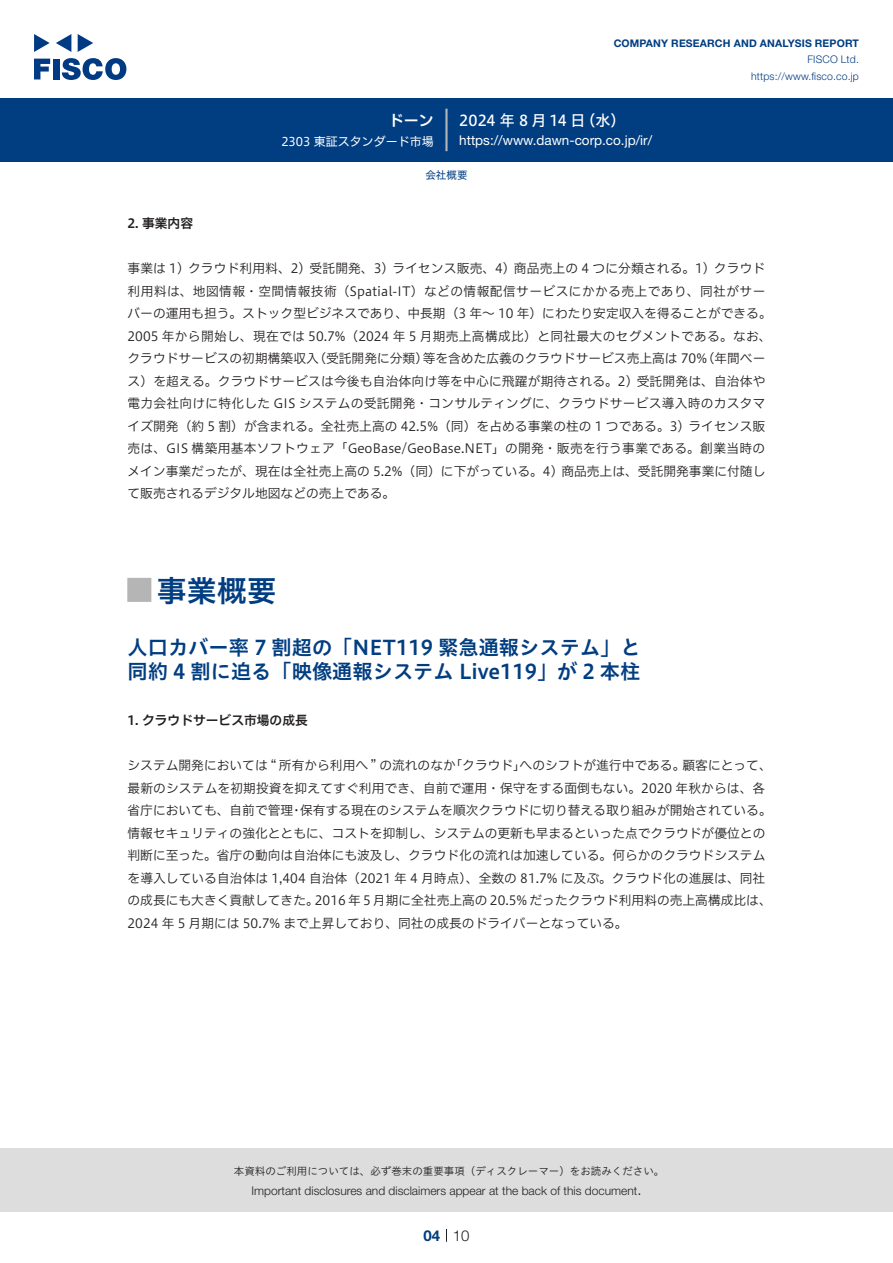
<style>
.page{position:relative;width:893px;height:1263px;background:#fff}
.page>*{position:absolute;margin:0;border:0;box-sizing:border-box;transform-origin:0 0}
.t1{font:30px "Hiragino UD Sans Std N W6";color:#003d81}
.t2{font:24px "Hiragino UD Sans Std N W6";color:#b5b5b6}
.中タイトル{font:20.25px/24px "Hiragino UD Sans Std W6";color:#003d81}
.t3{font:15px "Hiragino UD Sans F Std N W5";letter-spacing:-.005em;color:#fff}
.t4{font:300 15px "Helvetica Neue LT Std";color:#231f20}
.t5{font:15px "Hiragino UD Sans F Std N W6";color:#fff}
.t6{font:700 15px "Helvetica Neue LT Std";color:#003d81}
.t7{font:13.5px "Helvetica Neue LT Std";color:#fff}
.本文{font:12.75px/22.5px "Hiragino UD Sans F Std N W3";color:#231f20}
.本文-2{font:12.75px "Hiragino UD Sans F Std N W3";letter-spacing:.03em;color:#231f20}
.本文-3{font:12.75px "Hiragino UD Sans F Std N W3";letter-spacing:.025em;color:#231f20}
.小タイトル{font:12.75px "Hiragino UD Sans F Std N W6";color:#231f20}
.t8{font:300 12px "Helvetica Neue LT Std";color:#231f20}
.t9{font:12px "Hiragino UD Sans F Std N W4";color:#fff}
.t10{font:10.5px "Hiragino UD Sans Std W3";color:#231f20}
.t11{font:700 10.5px "Helvetica Neue LT Std";letter-spacing:.015em;color:#003d81}
.t12{font:300 10.5px/16.5px "Helvetica Neue LT Std";letter-spacing:.015em;color:#003d81;text-align:right}
.ヘッダー{font:10.5px "Hiragino UD Sans F Std N W4";color:#003d81}
</style>
<div class="page">
<div style="left:0;top:1148px;width:893px;height:64px;background:#ddd"></div>
<svg style="left:34px;top:59px;width:16px;height:20px"></svg>
<div style="left:53px;top:59px;width:6px;height:20px;background:#003a83"></div>
<svg style="left:62px;top:58px;width:64px;height:22px"></svg>
<svg style="left:34px;top:34px;width:16px;height:18px"></svg>
<svg style="left:78px;top:34px;width:15px;height:18px"></svg>
<svg style="left:56px;top:34px;width:15px;height:18px"></svg>
<div style="left:0;top:98px;width:893px;height:64px;background:#003d81"></div>
<hr style="left:445px;top:109px;width:3px;height:42px;background:#b5b5b6">
<svg style="left:446px;top:1229px;width:1px;height:13px"></svg>
<p class="t5" style="left:389px;top:109px;width:46px">ドーン</p>
<p class="t9" style="left:281px;top:132px;width:154px">2303 東証スタンダード市場</p>
<p class="t11" style="left:614px;top:37px;width:247px">COMPANY RESEARCH AND ANALYSIS REPORT</p>
<p class="t12" style="left:751px;top:51px;width:109px">FISCO Ltd. https://www.fisco.co j p.</p>
<p class="t3" style="left:581px;top:109px;width:46px">（水(</p>
<p class="t3" style="left:459px;top:109px;width:128px">2024 年 8 月 14 日</p>
<p class="t7" style="left:459px;top:132px;width:194px">https://www.dawn-corp. c o j p. /i r/</p>
<p class="ヘッダー" style="left:425px;top:167px;width:43px">会社概要</p>
<p class="小タイトル" style="left:128px;top:214px;width:67px">2. 事業内容</p>
<p class="本文" style="left:128px;top:256px;width:639px">事業は 1) クラウド利用料、2) 受託開発、3) ライセンス販売、4) 商品売上の 4 つに分類される。1) クラウド</p>
<p class="本文-2" style="left:128px;top:281px;width:639px">利用料は、地図情報・空間情報技術（Spatial-IT）などの情報配信サービスにかかる売上であり、同社がサー</p>
<p class="本文" style="left:128px;top:301px;width:646px">バーの運用も担う。ストック型ビジネスであり、中長期（3 年～ 10 年）にわたり安定収入を得ることができる。</p>
<p class="本文-3" style="left:128px;top:326px;width:646px">2005 年から開始し、現在では 50.7%（2024 年 5 月期売上高構成比）と同社最大のセグメントである。なお、</p>
<p class="本文" style="left:702px;top:346px;width:65px">（年間ベー</p>
<p class="本文" style="left:128px;top:346px;width:639px">クラウドサービスの初期構築収入<br>ス）を超える。クラウドサービスは今後も自治体向け等を中心に飛躍が期待される。2) 受託開発は、自治体や電力会社向けに特化した GIS システムの受託開発・コンサルティングに、クラウドサービス導入時のカスタマイズ開発（約 5 割）が含まれる。全社売上高の 42.5%（同）を占める事業の柱の 1 つである。3) ライセンス販売は、GIS 構築用基本ソフトウェア「GeoBase/GeoBase.NET」の開発・販売を行う事業である。創業当時のメイン事業だったが、現在は全社売上高の 5.2%（同）に下がっている。4) 商品売上は、受託開発事業に付随して販売されるデジタル地図などの売上である。</p>
<p class="本文" style="left:423px;top:346px;width:286px">等を含めた広義のクラウドサービス売上高は 70%</p>
<p class="本文" style="left:313px;top:346px;width:116px">（受託開発に分類）</p>
<p class="t1" style="left:157px;top:567px;width:121px">事業概要</p>
<p class="t2" style="left:128px;top:572px;width:25px">█</p>
<p class="中タイトル" style="left:128px;top:635px;width:515px">人口カバー率 7 割超の「NET119 緊急通報システム」と同約 4 割に迫る「映像通報システム Live119」が 2 本柱</p>
<p class="小タイトル" style="left:128px;top:711px;width:182px">1. クラウドサービス市場の成長</p>
<p class="本文" style="left:520px;top:754px;width:167px">へのシフトが進行中である。</p>
<p class="本文" style="left:128px;top:754px;width:330px">システム開発においては “ 所有から利用へ ” の流れのなか</p>
<p class="本文" style="left:128px;top:776px;width:639px">最新のシステムを初期投資を抑えてすぐ利用でき、自前で運用・保守をする面倒もない。2020 年秋からは、各</p>
<p class="本文" style="left:300px;top:799px;width:473px">保有する現在のシステムを順次クラウドに切り替える取り組みが開始されている。</p>
<p class="本文" style="left:449px;top:754px;width:78px">「クラウド」</p>
<p class="本文" style="left:682px;top:754px;width:91px">顧客にとって、</p>
<p class="本文" style="left:128px;top:799px;width:167px">省庁においても、自前で管理</p>
<p class="本文" style="left:128px;top:821px;width:639px">情報セキュリティの強化とともに、コストを抑制し、システムの更新も早まるといった点でクラウドが優位との</p>
<p class="本文" style="left:128px;top:844px;width:639px">判断に至った。省庁の動向は自治体にも波及し、クラウド化の流れは加速している。何らかのクラウドシステム</p>
<p class="本文" style="left:128px;top:866px;width:639px">を導入している自治体は 1,404 自治体（2021 年 4 月時点）、全数の 81.7% に及ぶ。クラウド化の進展は、同社</p>
<p class="本文" style="left:315px;top:889px;width:458px">2016 年 5 月期に全社売上高の 20.5% だったクラウド利用料の売上高構成比は、</p>
<p class="本文" style="left:290px;top:799px;width:14px">・</p>
<p class="本文" style="left:128px;top:889px;width:502px">の成長にも大きく貢献してきた。<br>2024 年 5 月期には 50.7% まで上昇しており、同社の成長のドライバーとなっている。</p>
<p class="t10" style="left:234px;top:1163px;width:432px">本資料のご利用については、必ず巻末の重要事項（ディスクレーマー）をお読みください。</p>
<p class="t4" style="left:637px;top:1180px;width:6px">.</p>
<p class="t8" style="left:251px;top:1183px;width:387px">Important disclosures and disclaimers appear at the back of this document</p>
<p class="t6" style="left:423px;top:1226px;width:18px">04</p>
<p class="t4" style="left:453px;top:1226px;width:18px">10</p>
</div>
